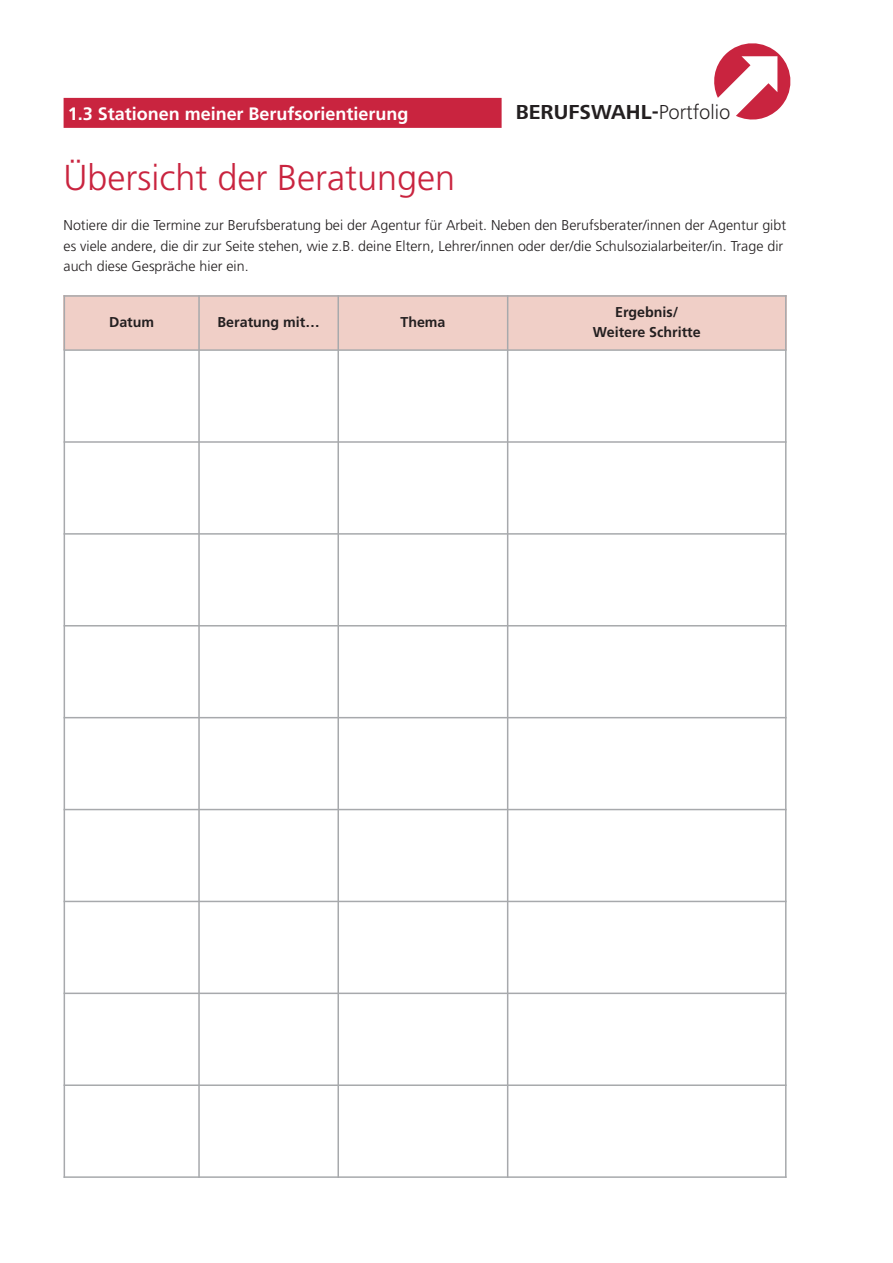
<style>
.page{position:relative;width:893px;height:1263px;background:#fff}
.page>*{position:absolute;margin:0;border:0;box-sizing:border-box;transform-origin:0 0}
.t1{font:300 36px "Frutiger";color:#c9243f}
.t2{font:700 21px "Frutiger Next Pro";color:#231f20}
.t3{font:700 18px "Frutiger";color:#fff}
.t4{font:300 14.25px/20.4px "Frutiger";color:#231f20}
.t5{font:700 14.25px/19.5px "Frutiger";color:#231f20;text-align:center}
.s1{font-weight:300}
</style>
<div class="page">
<div style="left:64px;top:98px;width:438px;height:30px;background:#c9243f"></div>
<div style="left:64px;top:295px;width:135px;height:55px;background:#f0cfc7"></div>
<div style="left:199px;top:295px;width:139px;height:55px;background:#f0cfc7"></div>
<div style="left:338px;top:295px;width:170px;height:55px;background:#f0cfc7"></div>
<div style="left:508px;top:295px;width:278px;height:55px;background:#f0cfc7"></div>
<hr style="left:64px;top:295px;width:1px;height:883px;background:#a7a9ac">
<hr style="left:198px;top:295px;width:2px;height:883px;background:#a7a9ac">
<hr style="left:337px;top:295px;width:2px;height:883px;background:#a7a9ac">
<hr style="left:507px;top:295px;width:1px;height:883px;background:#a7a9ac">
<hr style="left:785px;top:295px;width:1px;height:883px;background:#a7a9ac">
<hr style="left:64px;top:295px;width:722px;height:2px;background:#a7a9ac">
<hr style="left:64px;top:349px;width:722px;height:2px;background:#a7a9ac">
<hr style="left:64px;top:441px;width:722px;height:2px;background:#a7a9ac">
<hr style="left:64px;top:533px;width:722px;height:2px;background:#a7a9ac">
<hr style="left:64px;top:625px;width:722px;height:2px;background:#a7a9ac">
<hr style="left:64px;top:717px;width:722px;height:1px;background:#a7a9ac">
<hr style="left:64px;top:809px;width:722px;height:1px;background:#a7a9ac">
<hr style="left:64px;top:901px;width:722px;height:1px;background:#a7a9ac">
<hr style="left:64px;top:993px;width:722px;height:1px;background:#a7a9ac">
<hr style="left:64px;top:1084px;width:722px;height:2px;background:#a7a9ac">
<hr style="left:64px;top:1176px;width:722px;height:2px;background:#a7a9ac">
<p class="t3" style="left:68px;top:107px;width:342px">1.3 Stationen meiner Berufsorientierung</p>
<h2 class="t2" style="left:516px;top:99px;width:216px">BERUFSWAHL-<span class="s1">Portfolio</span></h2>
<h1 class="t1" style="left:64px;top:163px;width:393px">Übersicht der Beratungen</h1>
<p class="t4" style="left:64px;top:216px;width:724px">Notiere dir die Termine zur Berufsberatung bei der Agentur für Arbeit. Neben den Berufsberater/innen der Agentur gibt es viele andere, die dir zur Seite stehen, wie z.B. deine Eltern, Lehrer/innen oder der/die Schulsozialarbeiter/in. Trage dir auch diese Gespräche hier ein.</p>
<p class="t5" style="left:109px;top:313px;width:47px">Datum</p>
<p class="t5" style="left:218px;top:313px;width:104px">Beratung mit…</p>
<p class="t5" style="left:400px;top:313px;width:47px">Thema</p>
<p class="t5" style="left:593px;top:304px;width:109px">Ergebnis/<br>Weitere Schritte</p>
</div>
